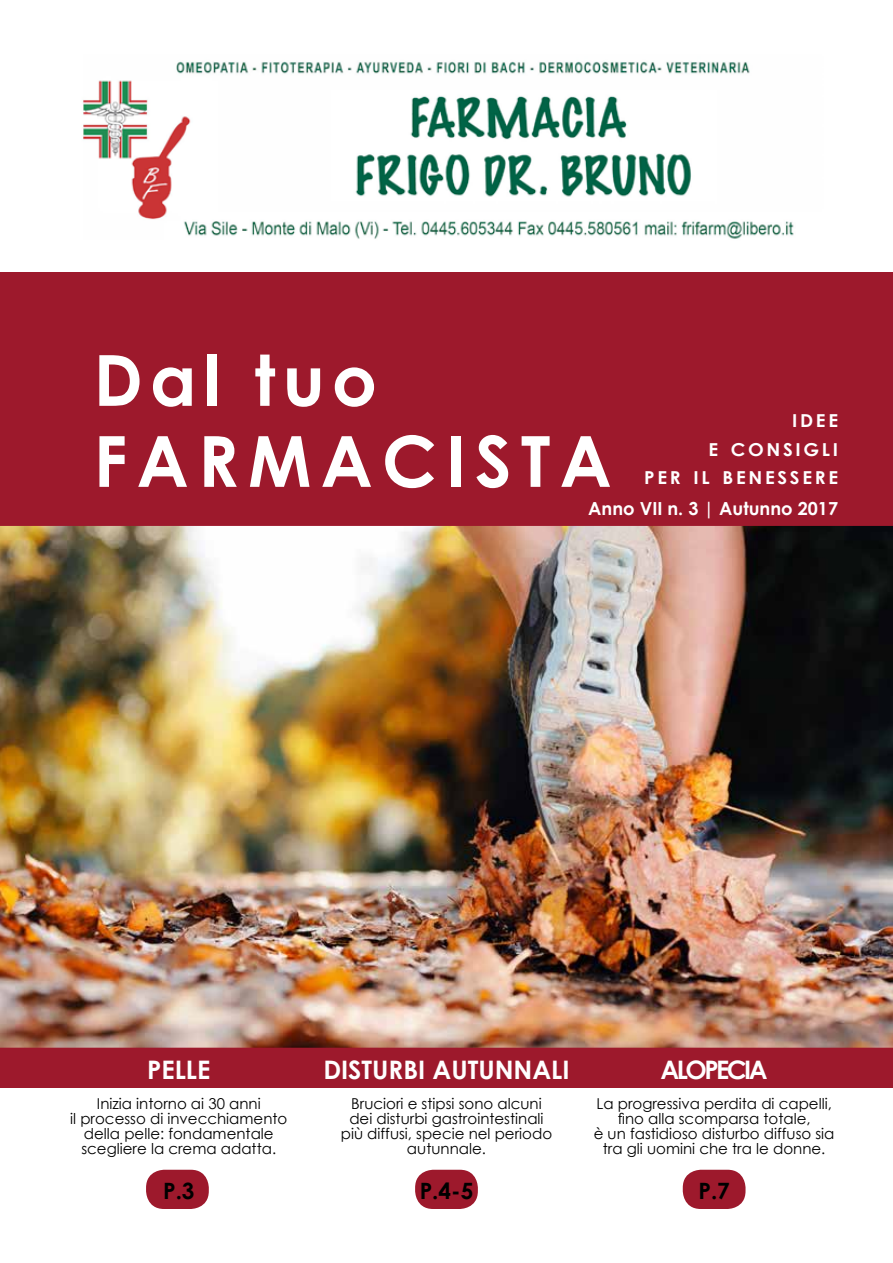
<style>
.page{position:relative;width:893px;height:1263px;background:#fff}
.page>*{position:absolute;margin:0;border:0;box-sizing:border-box;transform-origin:0 0}
.t1{font:700 70.5px/81px "Century Gothic";letter-spacing:.13em;color:#fff}
.t2{font:700 25.5px "Century Gothic";color:#fff}
.t3{font:700 25.5px "Century Gothic";letter-spacing:-.1em;color:#fff}
.t4{font:700 22.5px "Century Gothic";color:#000}
.t5{font:700 18px "Century Gothic";color:#fff}
.t6{font:700 17.85px/28.5px "Century Gothic";letter-spacing:.145em;color:#fff;text-align:right;scale:1.05 1}
.t7{font:15px/15px "Century Gothic";color:#000;text-align:center}
</style>
<div class="page">
<div style="left:0;top:272px;width:893px;height:253px;background:#9d192c"></div>
<img style="left:0;top:525px;width:893px;height:523px">
<img style="left:83px;top:61px;width:711px;height:178px">
<div style="left:146px;top:1170px;width:63px;height:39px;background:#9d192c;border-radius:18px"></div>
<div style="left:415px;top:1170px;width:63px;height:39px;background:#9d192c;border-radius:18px"></div>
<div style="left:683px;top:1170px;width:62px;height:39px;background:#9d192c;border-radius:18px"></div>
<div style="left:0;top:1048px;width:893px;height:40px;background:#9d192c"></div>
<h1 class="t1" style="left:94px;top:337px;width:520px">Dal tuo<br>FARMACISTA</h1>
<p class="t5" style="left:588px;top:495px;width:251px">Anno VII n. 3 | Autunno 2017</p>
<p class="t6" style="left:644px;top:406px;width:186px">IDEE<br>E CONSIGLI<br>PER IL BENESSERE</p>
<h2 class="t2" style="left:147px;top:1050px;width:65px">PELLE</h2>
<p class="t7" style="left:70px;top:1096px;width:219px">Inizia intorno ai 30 anni<br>il processo di invecchiamento della pelle: fondamentale scegliere la crema adatta.</p>
<h3 class="t4" style="left:163px;top:1174px;width:33px">P.3</h3>
<h2 class="t2" style="left:323px;top:1050px;width:248px">DISTURBI AUTUNNALI</h2>
<p class="t7" style="left:341px;top:1096px;width:213px">Bruciori e stipsi sono alcuni dei disturbi gastrointestinali più diffusi, specie nel periodo autunnale.</p>
<h3 class="t4" style="left:420px;top:1174px;width:55px">P.4-5</h3>
<h2 class="t3" style="left:661px;top:1050px;width:109px">ALOPECIA</h2>
<p class="t7" style="left:594px;top:1096px;width:242px">La progressiva perdita di capelli, fino alla scomparsa totale,<br>è un fastidioso disturbo diffuso sia tra gli uomini che tra le donne.</p>
<h3 class="t4" style="left:698px;top:1174px;width:33px">P.7</h3>
</div>
